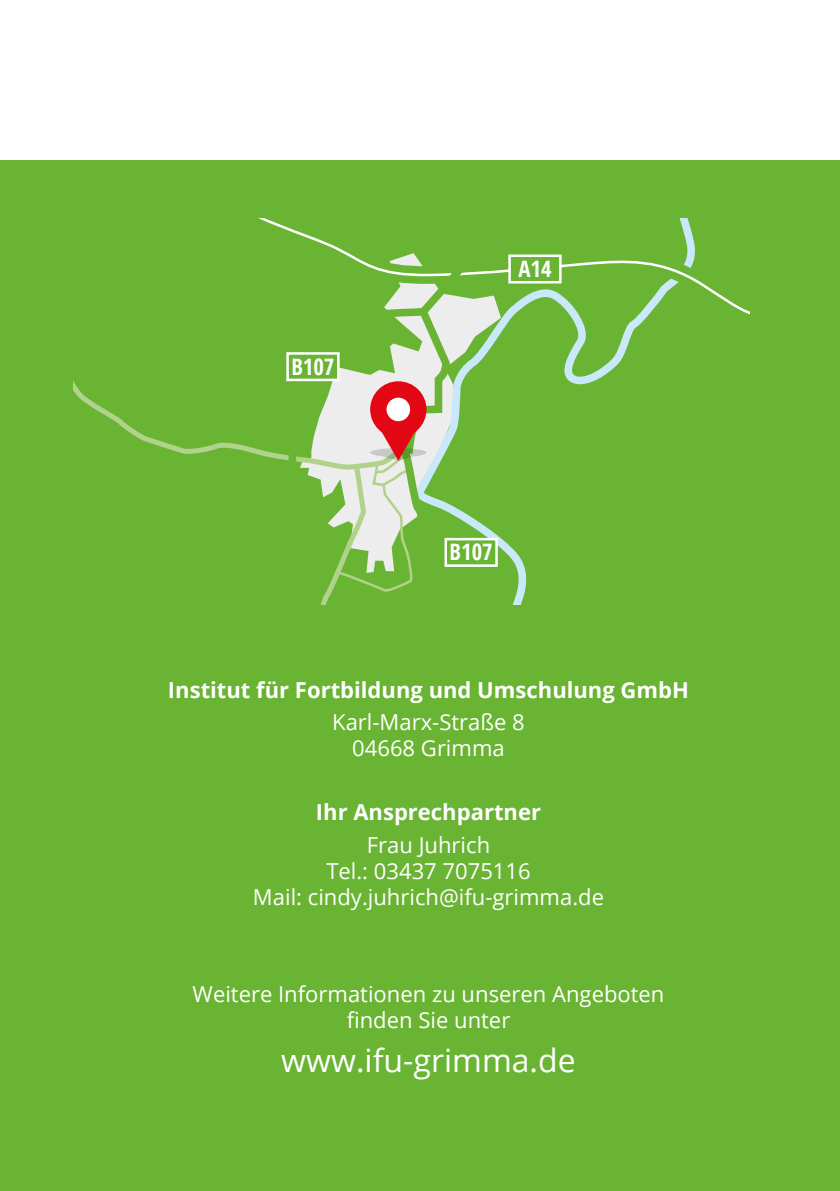
<style>
.page{position:relative;width:840px;height:1191px;background:#fff}
.page>*{position:absolute;margin:0;border:0;box-sizing:border-box;transform-origin:0 0}
.t1{font:32px "Open Sans";color:#fff}
.t2{font:700 condensed 22.6px "Open Sans";color:#fff}
.t3{font:22px/26.4px "Open Sans";color:#fff;text-align:center}
.t4{font:700 22px "Open Sans";color:#fff}
</style>
<div class="page">
<div style="left:0;top:161px;width:839px;height:1030px;background:#69b433"></div>
<svg style="left:509px;top:335px;width:123px;height:269px"></svg>
<svg style="left:74px;top:382px;width:212px;height:78px"></svg>
<svg style="left:258px;top:218px;width:490px;height:105px"></svg>
<svg style="left:286px;top:218px;width:223px;height:338px"></svg>
<svg style="left:314px;top:301px;width:189px;height:303px"></svg>
<div style="left:509px;top:256px;width:51px;height:26px;background:#69b433"></div>
<div style="left:508px;top:254px;width:53px;height:29px;border:3px solid #fff"></div>
<div style="left:445px;top:539px;width:51px;height:26px;background:#69b433"></div>
<div style="left:444px;top:538px;width:53px;height:29px;border:3px solid #fff"></div>
<div style="left:287px;top:353px;width:51px;height:27px;background:#69b433"></div>
<div style="left:286px;top:352px;width:53px;height:29px;border:3px solid #fff"></div>
<p class="t2" style="left:291px;top:351px;width:45px">B107</p>
<p class="t2" style="left:518px;top:253px;width:35px">A14</p>
<p class="t2" style="left:449px;top:536px;width:45px">B107</p>
<p class="t4" style="left:168px;top:674px;width:522px">Institut für Fortbildung und Umschulung GmbH</p>
<p class="t3" style="left:332px;top:708px;width:194px">Karl-Marx-Straße 8<br>04668 Grimma</p>
<p class="t4" style="left:316px;top:797px;width:226px">Ihr Ansprechpartner</p>
<p class="t3" style="left:253px;top:830px;width:352px">Frau Juhrich<br>Tel.: 03437 7075116<br>Mail: cindy.juhrich@ifu-grimma.de</p>
<p class="t3" style="left:192px;top:979px;width:473px">Weitere Informationen zu unseren Angeboten finden Sie unter</p>
<h1 class="t1" style="left:281px;top:1038px;width:296px">www.ifu-grimma.de</h1>
</div>
